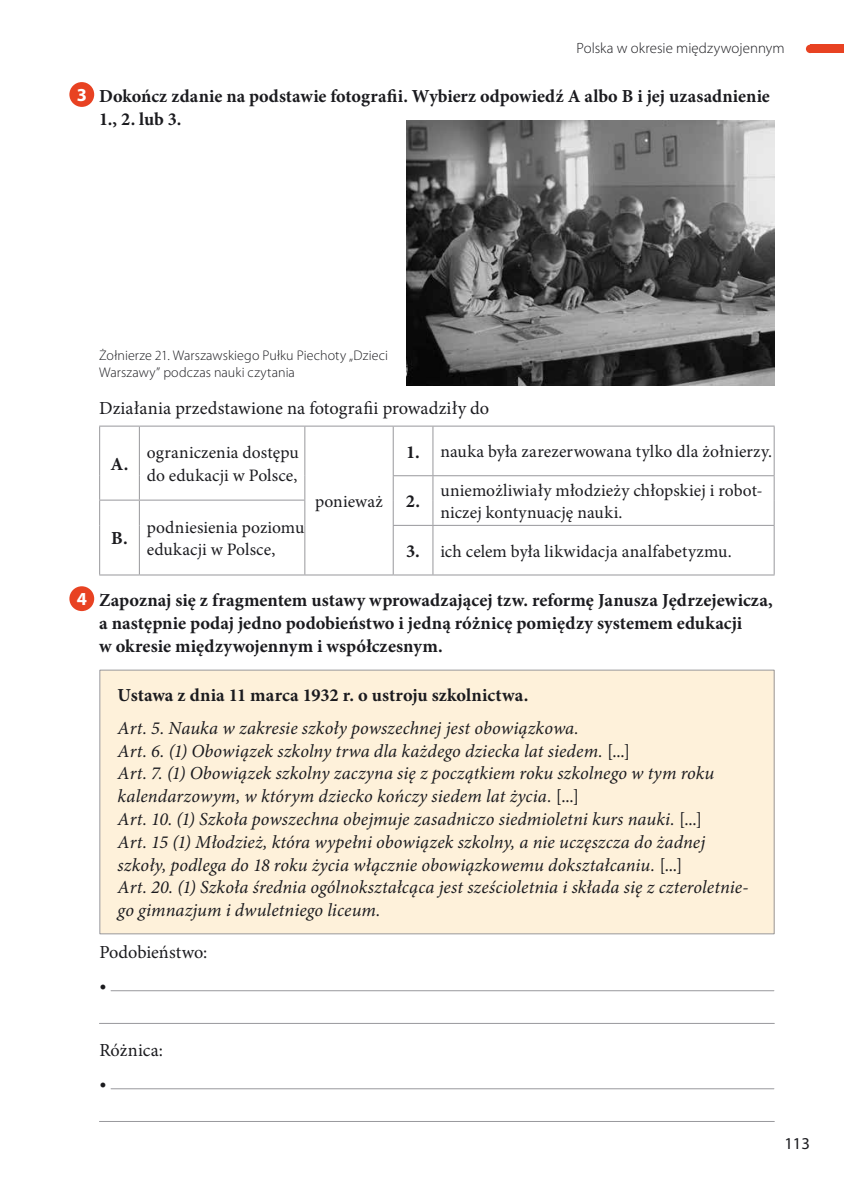
<style>
.page{position:relative;width:844px;height:1191px;background:#fff}
.page>*{position:absolute;margin:0;border:0;box-sizing:border-box;transform-origin:0 0}
.t1{font:italic 18.38px/22.8px "Minion Pro";letter-spacing:.005em;color:#1b1b1f}
.t2{font:700 18.38px/22.8px "Minion Pro";letter-spacing:.005em;color:#1b1b1f}
.t3{font:18.38px/32.7px "Minion Pro";letter-spacing:.005em;color:#1b1b1f}
.t4{font:700 18.38px "Myriad Pro";color:#fff}
.t5{font:17.5px/22.8px "Minion Pro";letter-spacing:.005em;color:#1b1b1f}
.t6{font:16.62px "Myriad Pro";color:#1b1b1f}
.t7{font:300 14.88px "Myriad Pro";letter-spacing:.005em;color:#1b1b1f}
.t8{font:300 14px/16.6px "Myriad Pro";letter-spacing:.01em;color:#1b1b1f}
.s1{font-weight:700;font-size:18.38px}
.s2{font-style:normal}
</style>
<div class="page">
<div style="left:810px;top:45px;width:33px;height:8px;background:#e84222"></div>
<div style="left:805px;top:45px;width:9px;height:8px;background:#e84222;border-radius:50%"></div>
<div style="left:69px;top:82px;width:25px;height:25px;background:#e84222;border-radius:50%"></div>
<div style="left:69px;top:586px;width:25px;height:25px;background:#e84222;border-radius:50%"></div>
<img style="left:406px;top:121px;width:368px;height:264px">
<svg style="left:100px;top:427px;width:673px;height:147px"></svg>
<hr style="left:99px;top:426px;width:40px;height:1px;background:#98989c">
<hr style="left:99px;top:426px;width:1px;height:50px;background:#98989c">
<hr style="left:139px;top:426px;width:166px;height:1px;background:#98989c">
<hr style="left:139px;top:426px;width:1px;height:50px;background:#98989c">
<hr style="left:305px;top:426px;width:88px;height:1px;background:#98989c">
<hr style="left:304px;top:426px;width:1px;height:50px;background:#98989c">
<hr style="left:393px;top:426px;width:40px;height:1px;background:#98989c">
<hr style="left:392px;top:426px;width:1px;height:49px;background:#98989c">
<hr style="left:433px;top:426px;width:341px;height:1px;background:#98989c">
<hr style="left:432px;top:426px;width:1px;height:49px;background:#98989c">
<hr style="left:773px;top:426px;width:1px;height:49px;background:#98989c">
<hr style="left:392px;top:475px;width:41px;height:1px;background:#98989c">
<hr style="left:433px;top:475px;width:341px;height:1px;background:#98989c">
<hr style="left:99px;top:499px;width:40px;height:1px;background:#98989c">
<svg style="left:99px;top:476px;width:1px;height:49px"></svg>
<hr style="left:139px;top:499px;width:166px;height:1px;background:#98989c">
<svg style="left:139px;top:476px;width:1px;height:49px"></svg>
<svg style="left:304px;top:476px;width:1px;height:49px"></svg>
<svg style="left:392px;top:476px;width:1px;height:49px"></svg>
<svg style="left:432px;top:476px;width:1px;height:49px"></svg>
<svg style="left:773px;top:476px;width:1px;height:49px"></svg>
<hr style="left:99px;top:525px;width:1px;height:49px;background:#98989c">
<hr style="left:139px;top:525px;width:1px;height:49px;background:#98989c">
<hr style="left:304px;top:525px;width:1px;height:49px;background:#98989c">
<hr style="left:392px;top:525px;width:41px;height:1px;background:#98989c">
<hr style="left:392px;top:526px;width:1px;height:48px;background:#98989c">
<hr style="left:433px;top:525px;width:341px;height:1px;background:#98989c">
<hr style="left:432px;top:526px;width:1px;height:48px;background:#98989c">
<hr style="left:773px;top:526px;width:1px;height:48px;background:#98989c">
<hr style="left:99px;top:574px;width:40px;height:1px;background:#98989c">
<hr style="left:139px;top:574px;width:166px;height:1px;background:#98989c">
<hr style="left:305px;top:574px;width:88px;height:1px;background:#98989c">
<hr style="left:393px;top:574px;width:40px;height:1px;background:#98989c">
<hr style="left:433px;top:574px;width:341px;height:1px;background:#98989c">
<div style="left:100px;top:670px;width:674px;height:264px;background:#fef1da"></div>
<div style="left:99px;top:669px;width:675px;height:265px;border:1px solid #98989c"></div>
<hr style="left:111px;top:990px;width:662px;height:1px;background:#98989c">
<hr style="left:99px;top:1023px;width:675px;height:1px;background:#98989c">
<hr style="left:111px;top:1088px;width:662px;height:1px;background:#98989c">
<hr style="left:99px;top:1121px;width:675px;height:1px;background:#98989c">
<p class="t4" style="left:77px;top:83px;width:12px">3</p>
<p class="t7" style="left:576px;top:39px;width:210px">Polska w okresie międzywojennym</p>
<p class="t2" style="left:99px;top:84px;width:672px">Dokończ zdanie na podstawie fotografii. Wybierz odpowiedź A albo B i jej uzasadnienie<br>1., 2. lub 3.</p>
<p class="t8" style="left:99px;top:347px;width:290px">Żołnierze 21. Warszawskiego Pułku Piechoty „Dzieci<br>Warszawy” podczas nauki czytania</p>
<p class="t3" style="left:99px;top:391px;width:391px">Działania przedstawione na fotografii prowadziły do</p>
<p class="t2" style="left:110px;top:452px;width:19px">A.</p>
<p class="t5" style="left:147px;top:441px;width:153px">ograniczenia dostępu do edukacji w Polsce,</p>
<p class="t5" style="left:315px;top:490px;width:69px">ponieważ</p>
<p class="t5" style="left:406px;top:440px;width:367px"><span class="s1">1.</span> nauka była zarezerwowana tylko dla żołnierzy.</p>
<p class="t2" style="left:406px;top:490px;width:16px">2.</p>
<p class="t5" style="left:440px;top:478px;width:324px">uniemożliwiały młodzieży chłopskiej i robot&shy;niczej kontynuację nauki.</p>
<p class="t5" style="left:147px;top:515px;width:159px">podniesienia poziomu edukacji w Polsce,</p>
<p class="t2" style="left:111px;top:527px;width:18px">B.</p>
<p class="t5" style="left:406px;top:539px;width:327px"><span class="s1">3.</span> ich celem była likwidacja analfabetyzmu.</p>
<p class="t4" style="left:77px;top:587px;width:12px">4</p>
<p class="t2" style="left:99px;top:588px;width:675px">Zapoznaj się z fragmentem ustawy wprowadzającej tzw. reformę Janusza Jędrzejewicza, a następnie podaj jedno podobieństwo i jedną różnicę pomiędzy systemem edukacji<br>w okresie międzywojennym i współczesnym.</p>
<p class="t2" style="left:118px;top:684px;width:412px">Ustawa z dnia 11 marca 1932 r. o ustroju szkolnictwa.</p>
<p class="t1" style="left:118px;top:716px;width:632px">Art. 5. Nauka w zakresie szkoły powszechnej jest obowiązkowa.<br>Art. 6. (1) Obowiązek szkolny trwa dla każdego dziecka lat siedem. <span class="s2">[...]<br></span>Art. 7. (1) Obowiązek szkolny zaczyna się z początkiem roku szkolnego w tym roku kalendarzowym, w którym dziecko kończy siedem lat życia. <span class="s2">[...]<br></span>Art. 10. (1) Szkoła powszechna obejmuje zasadniczo siedmioletni kurs nauki. <span class="s2">[...]<br></span>Art. 15 (1) Młodzież, która wypełni obowiązek szkolny, a nie uczęszcza do żadnej szkoły, podlega do 18 roku życia włącznie obowiązkowemu dokształcaniu. <span class="s2">[...]<br></span>Art. 20. (1) Szkoła średnia ogólnokształcąca jest sześcioletnia i składa się z czteroletnie&shy;go gimnazjum i dwuletniego liceum.</p>
<p class="t3" style="left:99px;top:936px;width:109px">Podobieństwo: •</p>
<p class="t3" style="left:99px;top:1034px;width:65px">Różnica: •</p>
<p class="t6" style="left:784px;top:1133px;width:27px">113</p>
</div>
